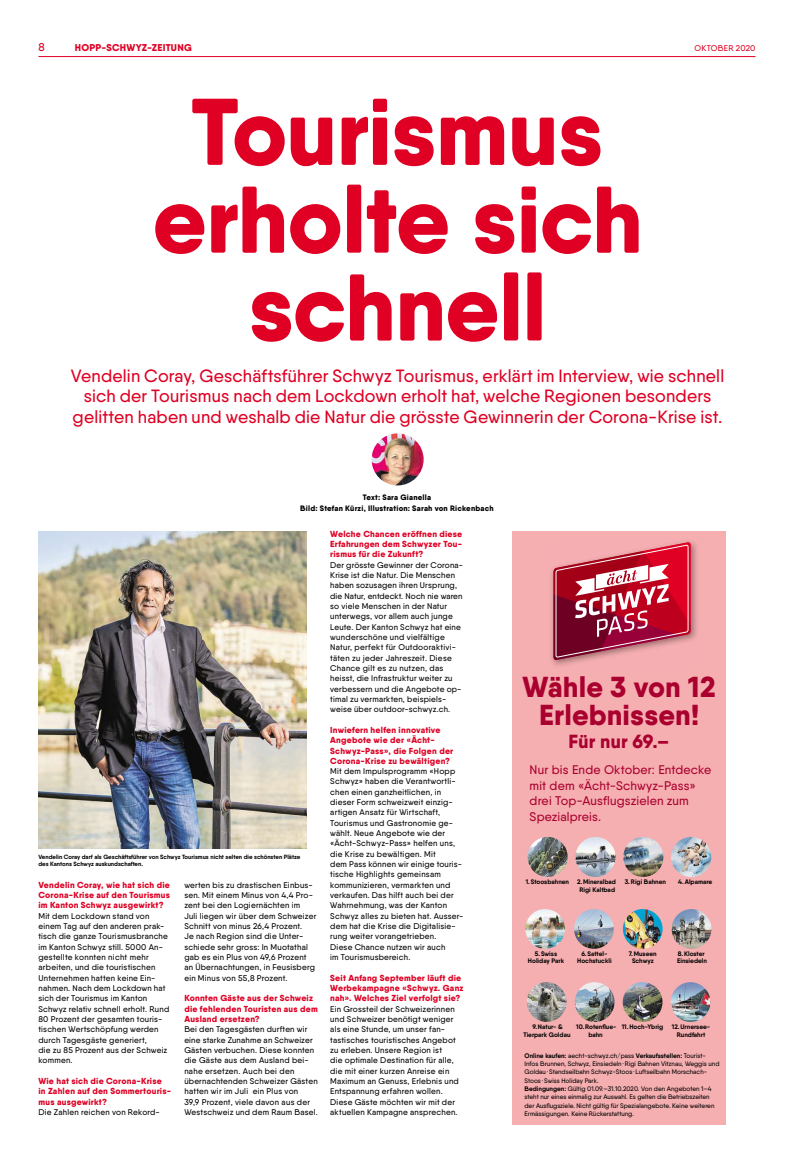
<style>
.page{position:relative;width:794px;height:1166px;background:#fff}
.page>*{position:absolute;margin:0;border:0;box-sizing:border-box;transform-origin:0 0}
.t1{font:800 94.5px/87.8px "Qanelas Soft";letter-spacing:-.015em;color:#df0024;text-align:center}
.t2{font:800 28.88px/28px "Qanelas";letter-spacing:.005em;color:#aa002f;text-align:center}
.t3{font:800 18.99px "Qanelas";letter-spacing:.005em;color:#aa002f}
.t4{font:500 17.76px/20.7px "Qanelas";letter-spacing:.01em;color:#df0024;text-align:center}
.t5{font:500 12.51px/15.5px "Qanelas";letter-spacing:.01em;color:#aa002f}
.t6{font:500 11.38px "Qanelas";color:#df0024}
.t7{font:800 9.89px "Qanelas Soft";letter-spacing:.025em;color:#df0024}
.t8{font:800 8.75px/10.3px "Qanelas Soft";letter-spacing:.025em;color:#df0024}
.t9{font:500 8.31px/10.3px "Qanelas";letter-spacing:.025em;color:#000}
.t10{font:500 8.31px "Qanelas";letter-spacing:.03em;color:#df0024}
.t11{font:800 7.88px/10.3px "Qanelas Soft";letter-spacing:.025em;color:#000;text-align:center}
.t12{font:500 6.56px/8.3px "Qanelas";color:#000}
.t13{font:700 6.56px/7.4px "Qanelas";color:#000;text-align:center}
.t14{font:700 6.12px/7px "Qanelas";color:#000}
.s1{font-weight:700}
</style>
<div class="page">
<hr style="left:38px;top:56px;width:717px;height:1px;background:#df0024">
<img style="left:371px;top:433px;width:52px;height:52px;border-radius:50%">
<div style="left:512px;top:531px;width:214px;height:594px;background:#f6afb1"></div>
<img style="left:527px;top:837px;width:40px;height:40px;border-radius:50%">
<img style="left:575px;top:837px;width:40px;height:40px;border-radius:50%">
<img style="left:623px;top:837px;width:40px;height:40px">
<img style="left:671px;top:837px;width:40px;height:40px;border-radius:50%">
<img style="left:525px;top:909px;width:40px;height:40px;border-radius:50%">
<img style="left:574px;top:909px;width:40px;height:40px;border-radius:50%">
<img style="left:623px;top:909px;width:39px;height:40px;border-radius:50%">
<img style="left:671px;top:909px;width:40px;height:40px;border-radius:50%">
<img style="left:527px;top:982px;width:39px;height:40px;border-radius:50%">
<img style="left:575px;top:982px;width:39px;height:40px;border-radius:50%">
<img style="left:622px;top:982px;width:40px;height:40px;border-radius:50%">
<img style="left:670px;top:982px;width:40px;height:40px;border-radius:20px">
<img style="left:551px;top:541px;width:146px;height:125px">
<svg style="left:553px;top:542px;width:137px;height:118px"></svg>
<img style="left:38px;top:531px;width:268px;height:317px">
<h3 class="t6" style="left:38px;top:41px;width:8px">8</h3>
<p class="t7" style="left:75px;top:42px;width:118px">HOPP-SCHWYZ-ZEITUNG</p>
<p class="t10" style="left:694px;top:44px;width:62px">OKTOBER 2020</p>
<h1 class="t1" style="left:152px;top:88px;width:492px">Tourismus erholte sich schnell</h1>
<p class="t4" style="left:71px;top:365px;width:655px">Vendelin Coray, Geschäftsführer Schwyz Tourismus, erklärt im Interview, wie schnell sich der Tourismus nach dem Lockdown erholt hat, welche Regionen besonders gelitten haben und weshalb die Natur die grösste Gewinnerin der Corona-Krise ist.</p>
<p class="t11" style="left:300px;top:493px;width:195px">Text: Sara Gianella<br>Bild: Stefan Kürzi, Illustration: Sarah von Rickenbach</p>
<p class="t14" style="left:38px;top:853px;width:263px">Vendelin Coray darf als Geschäftsführer von Schwyz Tourismus nicht selten die schönsten Plätze des Kantons Schwyz auskundschaften.</p>
<p class="t8" style="left:38px;top:879px;width:133px;text-align:justify">Vendelin Coray, wie hat sich die Corona-Krise auf den Tourismus im Kanton Schwyz ausgewirkt?</p>
<p class="t9" style="left:38px;top:911px;width:132px">Mit dem Lockdown stand von einem Tag auf den anderen prak&shy;tisch die ganze Tourismusbranche im Kanton Schwyz still. 5000 An&shy;gestellte konnten nicht mehr arbeiten, und die touristischen<br>Unternehmen hatten keine Ein&shy;nahmen. Nach dem Lockdown hat sich der Tourismus im Kanton<br>Schwyz relativ schnell erholt. Rund<br>80 Prozent der gesamten touris&shy;tischen Wertschöpfung werden durch Tagesgäste generiert,<br>die zu 85 Prozent aus der Schweiz kommen.</p>
<p class="t8" style="left:38px;top:1076px;width:134px">Wie hat sich die Corona-Krise in Zahlen auf den Sommertouris&shy;mus ausgewirkt?</p>
<p class="t9" style="left:38px;top:1107px;width:123px">Die Zahlen reichen von Rekord-</p>
<p class="t9" style="left:184px;top:880px;width:133px">werten bis zu drastischen Einbus&shy;sen. Mit einem Minus von 4,4 Pro&shy;zent bei den Logiernächten im<br>Juli liegen wir über dem Schweizer<br>Schnitt von minus 26,4 Prozent.<br>Je nach Region sind die Unter&shy;schiede sehr gross: In Muotathal gab es ein Plus von 49,6 Prozent an Übernachtungen, in Feusisberg ein Minus von 55,8 Prozent.</p>
<p class="t8" style="left:184px;top:993px;width:135px">Konnten Gäste aus der Schweiz die fehlenden Touristen aus dem<br>Ausland ersetzen?</p>
<p class="t9" style="left:184px;top:1024px;width:135px">Bei den Tagesgästen durften wir eine starke Zunahme an Schweizer<br>Gästen verbuchen. Diese konnten die Gäste aus dem Ausland bei&shy;nahe ersetzen. Auch bei den übernachtenden Schweizer Gästen hatten wir im Juli ein Plus von<br>39,9 Prozent, viele davon aus der<br>Westschweiz und dem Raum Basel.</p>
<p class="t8" style="left:330px;top:528px;width:134px;text-align:justify">Welche Chancen eröffnen diese Erfahrungen dem Schwyzer Tou&shy;rismus für die Zukunft?</p>
<p class="t9" style="left:330px;top:559px;width:134px">Der grösste Gewinner der Corona-<br>Krise ist die Natur. Die Menschen haben sozusagen ihren Ursprung, die Natur, entdeckt. Noch nie waren so viele Menschen in der Natur unterwegs, vor allem auch junge<br>Leute. Der Kanton Schwyz hat eine wunderschöne und vielfältige<br>Natur, perfekt für Outdooraktivi&shy;täten zu jeder Jahreszeit. Diese<br>Chance gilt es zu nutzen, das heisst, die Infrastruktur weiter zu verbessern und die Angebote op&shy;timal zu vermarkten, beispiels&shy;weise über outdoor-schwyz.ch.</p>
<p class="t8" style="left:330px;top:725px;width:124px">Inwiefern helfen innovative<br>Angebote wie der «Ächt-<br>Schwyz-Pass», die Folgen der<br>Corona-Krise zu bewältigen?</p>
<p class="t9" style="left:330px;top:766px;width:135px">Mit dem Impulsprogramm «Hopp<br>Schwyz» haben die Verantwortli&shy;chen einen ganzheitlichen, in dieser Form schweizweit einzig&shy;artigen Ansatz für Wirtschaft,<br>Tourismus und Gastronomie ge&shy;wählt. Neue Angebote wie der «Ächt-Schwyz-Pass» helfen uns, die Krise zu bewältigen. Mit<br>dem Pass können wir einige touris&shy;tische Highlights gemeinsam kommunizieren, vermarkten und verkaufen. Das hilft auch bei der<br>Wahrnehmung, was der Kanton<br>Schwyz alles zu bieten hat. Ausser&shy;dem hat die Krise die Digitalisie&shy;rung weiter vorangetrieben.<br>Diese Chance nutzen wir auch<br>im Tourismusbereich.</p>
<p class="t8" style="left:330px;top:972px;width:135px">Seit Anfang September läuft die<br>Werbekampagne «Schwyz. Ganz nah». Welches Ziel verfolgt sie?</p>
<p class="t9" style="left:330px;top:1003px;width:130px">Ein Grossteil der Schweizerinnen und Schweizer benötigt weniger als eine Stunde, um unser fan&shy;tastisches touristisches Angebot zu erleben. Unsere Region ist<br>die optimale Destination für alle, die mit einer kurzen Anreise ein<br>Maximum an Genuss, Erlebnis und<br>Entspannung erfahren wollen.<br>Diese Gäste möchten wir mit der aktuellen Kampagne ansprechen.</p>
<h2 class="t2" style="left:522px;top:672px;width:194px">Wähle 3 von 12<br>Erlebnissen!</h2>
<h3 class="t3" style="left:568px;top:729px;width:102px">Für nur 69.–</h3>
<h3 class="t5" style="left:529px;top:762px;width:183px">Nur bis Ende Oktober: Entdecke mit dem «Ächt-Schwyz-Pass» drei Top-Ausflugszielen zum<br>Spezialpreis.</h3>
<p class="t13" style="left:526px;top:878px;width:92px;text-align:right">1.Stoosbahnen 2.Mineralbad<br>Rigi Kaltbad</p>
<p class="t13" style="left:625px;top:878px;width:43px">3.Rigi Bahnen</p>
<p class="t13" style="left:678px;top:878px;width:35px">4.Alpamare</p>
<p class="t13" style="left:528px;top:950px;width:38px">5.Swiss<br>Holiday Park</p>
<p class="t13" style="left:577px;top:950px;width:36px">6.Sattel-<br>Hochstuckli</p>
<p class="t13" style="left:629px;top:950px;width:29px">7.Museen<br>Schwyz</p>
<p class="t13" style="left:677px;top:950px;width:32px;text-align:left">8.Kloster<br>Einsiedeln</p>
<p class="t13" style="left:523px;top:1023px;width:49px">9.Natur- &amp;<br>Tierpark Goldau</p>
<p class="t13" style="left:576px;top:1023px;width:42px">10.Rotenflue&shy;bahn</p>
<p class="t13" style="left:622px;top:1023px;width:43px">11.Hoch-Ybrig</p>
<p class="t13" style="left:672px;top:1023px;width:40px">12.Urnersee-<br>Rundfahrt</p>
<p class="t12" style="left:524px;top:1051px;width:196px"><span class="s1">Online kaufen:</span> aecht-schwyz.ch/pass <span class="s1">Verkaufsstellen:</span> Tourist-Infos Brunnen, Schwyz, Einsiedeln·Rigi Bahnen Vitznau, Weggis und Goldau·Standseilbahn Schwyz-Stoos·Luftseilbahn Morschach-Stoos·Swiss Holiday Park.<br><span class="s1">Bedingungen:</span> Gültig 01.09.–31.10.2020. Von den Angeboten 1–4 steht nur eines einmalig zur Auswahl. Es gelten die Betriebszeiten der Ausflugsziele. Nicht gültig für Spezialangebote. Keine weiteren Ermässigungen. Keine Rückerstattung.</p>
</div>
